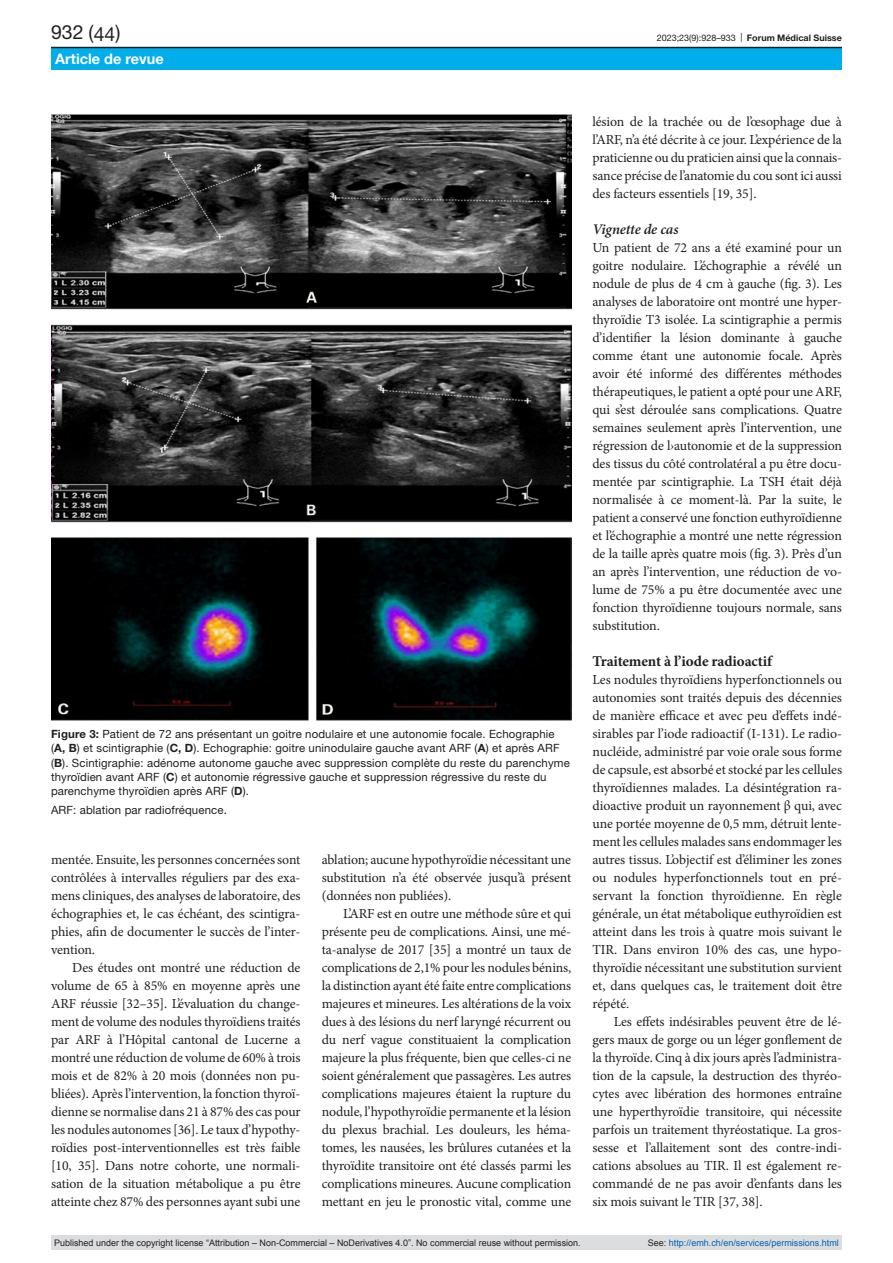
<style>
.page{position:relative;width:893px;height:1263px;background:#fff}
.page>*{position:absolute;margin:0;border:0;box-sizing:border-box;transform-origin:0 0}
.t1{font:19.5px "Helvetica Neue LT Pro";color:#231f20}
.head2{font:700 15px "Minion Pro";letter-spacing:-.01em;color:#231f20}
.head3{font:italic 600 14.7px "Minion Pro";letter-spacing:-.01em;color:#231f20}
.t2{font:700 14.55px "Helvetica Neue LT Pro";color:#fff}
.paragraph-indent{font:13.8px/18px "Minion Pro";letter-spacing:-.01em;color:#231f20;text-align:justify}
.paragraph{font:13.8px/18px "Minion Pro";letter-spacing:-.01em;color:#231f20;text-align:justify}
.figure-caption{font:11.4px/14.2px "Helvetica Neue LT Pro";letter-spacing:.01em;color:#231f20}
.t3{font:9px "Arial";color:#231f20}
.t4{font:9px "Arial";color:#0066b3}
.t5{font:9px "Helvetica Neue LT Pro";color:#231f20}
.s1{font-weight:700}
.s2{color:#231f20}
</style>
<div class="page">
<img style="left:51px;top:115px;width:520px;height:605px">
<div style="left:51px;top:47px;width:791px;height:23px;background:#00aeeb"></div>
<hr style="left:51px;top:47px;width:791px;height:1px;background:#231f20">
<div style="left:51px;top:1235px;width:791px;height:15px;background:#dcdddf"></div>
<p class="t1" style="left:51px;top:20px;width:71px">932 (44)</p>
<p class="t2" style="left:55px;top:49px;width:110px">Article de revue</p>
<p class="figure-caption" style="left:51px;top:727px;width:520px"><span class="s1">Figure 3:</span> Patient de 72 ans présentant un goitre nodulaire et une autonomie focale. Echographie (<span class="s1">A, B</span>) et scintigraphie (<span class="s1">C, D</span>). Echographie: goitre uninodulaire gauche avant ARF (<span class="s1">A</span>) et après ARF (<span class="s1">B</span>). Scintigraphie: adénome autonome gauche avec suppression complète du reste du parenchyme thyroïdien avant ARF (<span class="s1">C</span>) et autonomie régressive gauche et suppression régressive du reste du parenchyme thyroïdien après ARF (<span class="s1">D</span>).</p>
<p class="figure-caption" style="left:51px;top:802px;width:177px">ARF: ablation par radiofréquence.</p>
<p class="paragraph-indent" style="left:51px;top:851px;width:251px">mentée. Ensuite, les personnes concernées sont contrôlées à intervalles réguliers par des exa&shy;mens cliniques, des analyses de laboratoire, des échographies et, le cas échéant, des scintigra&shy;phies, afin de documenter le succès de l’inter&shy;vention.</p>
<p class="paragraph-indent" style="left:51px;top:959px;width:251px;text-indent:21px">Des études ont montré une réduction de volume de 65 à 85% en moyenne après une ARF réussie [32–35]. L’évaluation du change&shy;ment de volume des nodules thyroïdiens traités par ARF à l’Hôpital cantonal de Lucerne a montré une réduction de volume de 60% à trois mois et de 82% à 20 mois (données non pu&shy;bliées). Après l’intervention, la fonction thyroï&shy;dienne se normalise dans 21 à 87% des cas pour les nodules autonomes [36]. Le taux d’hypothy&shy;roïdies post-interventionnelles est très faible [10, 35]. Dans notre cohorte, une normali&shy;sation de la situation métabolique a pu être atteinte chez 87% des personnes ayant subi une</p>
<p class="paragraph-indent" style="left:322px;top:851px;width:251px">ablation; aucune hypothyroïdie nécessitant une substitution n’a été observée jusqu’à présent (données non publiées).</p>
<p class="paragraph-indent" style="left:322px;top:905px;width:251px;text-indent:21px">L’ARF est en outre une méthode sûre et qui présente peu de complications. Ainsi, une mé&shy;ta-analyse de 2017 [35] a montré un taux de complications de 2,1% pour les nodules bénins, la distinction ayant été faite entre complications majeures et mineures. Les altérations de la voix dues à des lésions du nerf laryngé récurrent ou du nerf vague constituaient la complication majeure la plus fréquente, bien que celles-ci ne soient généralement que passagères. Les autres complications majeures étaient la rupture du nodule, l’hypothyroïdie permanente et la lésion du plexus brachial. Les douleurs, les héma&shy;tomes, les nausées, les brûlures cutanées et la thyroïdite transitoire ont été classés parmi les complications mineures. Aucune complication mettant en jeu le pronostic vital, comme une</p>
<p class="t5" style="left:657px;top:32px;width:187px">2023;23(9):928–933 | <span class="s1">Forum Médical Suisse</span></p>
<p class="paragraph-indent" style="left:592px;top:113px;width:251px">lésion de la trachée ou de l’œsophage due à l’ARF, n’a été décrite à ce jour. L’expérience de la praticienne ou du praticien ainsi que la connais&shy;sance précise de l’anatomie du cou sont ici aussi des facteurs essentiels [19, 35].</p>
<p class="head3" style="left:592px;top:219px;width:88px">Vignette de cas</p>
<p class="paragraph" style="left:592px;top:239px;width:251px">Un patient de 72 ans a été examiné pour un goitre nodulaire. L’échographie a révélé un nodule de plus de 4 cm à gauche (fig. 3). Les analyses de laboratoire ont montré une hyper&shy;thyroïdie T3 isolée. La scintigraphie a permis d’identifier la lésion dominante à gauche comme étant une autonomie focale. Après avoir été informé des différentes méthodes thérapeutiques, le patient a opté pour une ARF, qui s’est déroulée sans complications. Quatre semaines seulement après l’intervention, une régression de l›autonomie et de la suppression des tissus du côté controlatéral a pu être docu&shy;mentée par scintigraphie. La TSH était déjà normalisée à ce moment-là. Par la suite, le patient a conservé une fonction euthyroïdienne et l’échographie a montré une nette régression de la taille après quatre mois (fig. 3). Près d’un an après l’intervention, une réduction de vo&shy;lume de 75% a pu être documentée avec une fonction thyroïdienne toujours normale, sans substitution.</p>
<p class="head2" style="left:592px;top:651px;width:181px">Traitement à l’iode radioactif</p>
<p class="paragraph" style="left:592px;top:671px;width:251px">Les nodules thyroïdiens hyperfonctionnels ou autonomies sont traités depuis des décennies de manière efficace et avec peu d’effets indé&shy;sirables par l’iode radioactif (I-131). Le radio&shy;nucléide, administré par voie orale sous forme de capsule, est absorbé et stocké par les cellules thyroïdiennes malades. La désintégration ra&shy;dioactive produit un rayonnement β qui, avec une portée moyenne de 0,5 mm, détruit lente&shy;ment les cellules malades sans endommager les autres tissus. L’objectif est d’éliminer les zones ou nodules hyperfonctionnels tout en pré&shy;servant la fonction thyroïdienne. En règle générale, un état métabolique euthyroïdien est atteint dans les trois à quatre mois suivant le TIR. Dans environ 10% des cas, une hypo&shy;thyroïdie nécessitant une substitution survient et, dans quelques cas, le traitement doit être répété.</p>
<p class="paragraph-indent" style="left:592px;top:1013px;width:251px;text-indent:21px">Les effets indésirables peuvent être de lé&shy;gers maux de gorge ou un léger gonflement de la thyroïde. Cinq à dix jours après l’administra&shy;tion de la capsule, la destruction des thyréo&shy;cytes avec libération des hormones entraîne une hyperthyroïdie transitoire, qui nécessite parfois un traitement thyréostatique. La gros&shy;sesse et l’allaitement sont des contre-indi&shy;cations absolues au TIR. Il est également re&shy;commandé de ne pas avoir d’enfants dans les six mois suivant le TIR [37, 38].</p>
<p class="t3" style="left:54px;top:1237px;width:528px">Published under the copyright license “Attribution – Non-Commercial – NoDerivatives 4.0”. No commercial reuse without permission.</p>
<p class="t4" style="left:648px;top:1237px;width:193px"><span class="s2">See:</span> http://emh.ch/en/services/permissions.html</p>
</div>
